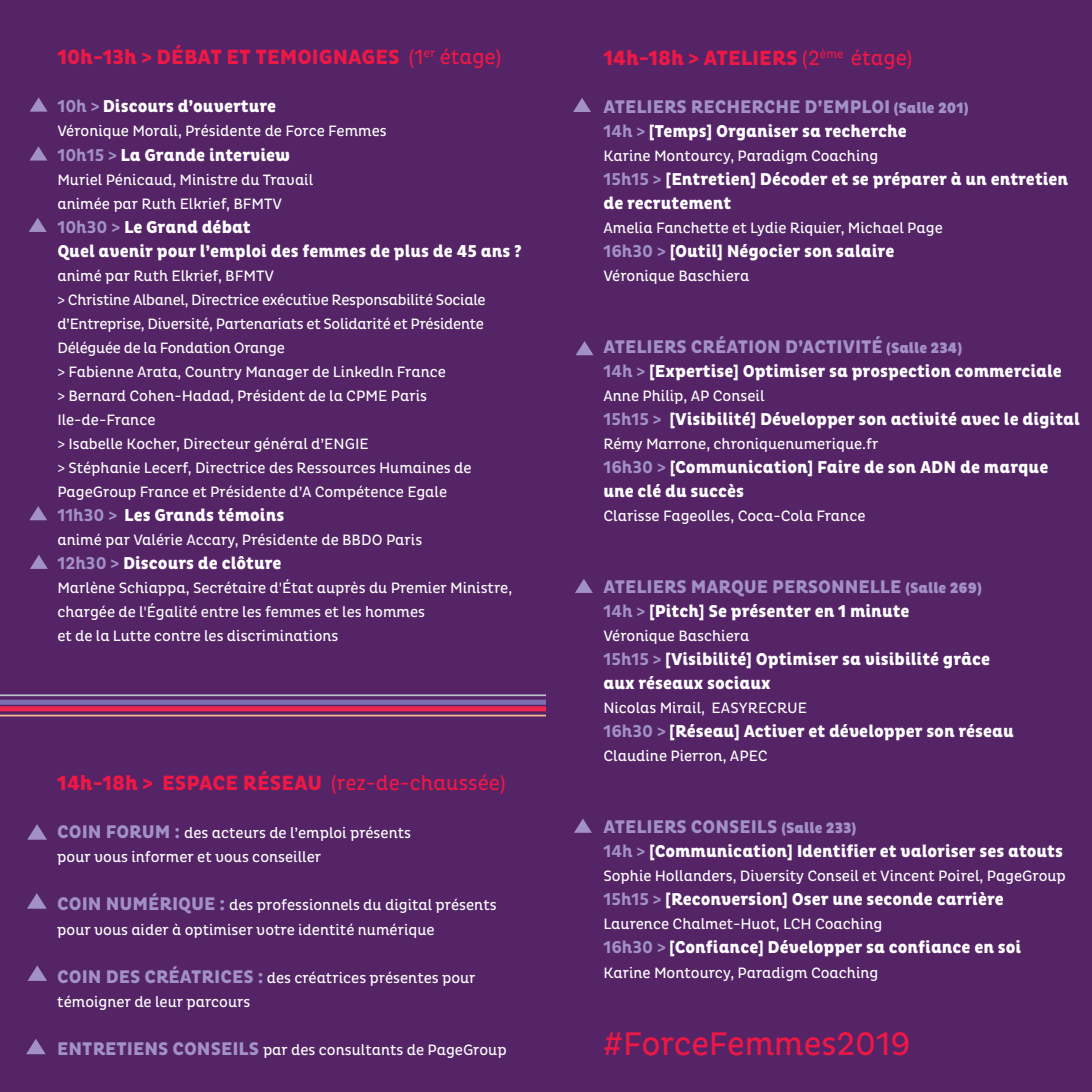
<style>
.page{position:relative;width:1092px;height:1092px;background:#fff}
.page>*{position:absolute;margin:0;border:0;box-sizing:border-box;transform-origin:0 0}
.t1{font:33.25px "Pluto Cond";color:#ed1845}
.t2{font:800 21px "Pluto Cond";color:#ed1845}
.t3{font:800 18.55px "Pluto Cond";color:#a291c5}
.t4{font:800 17.5px/24px "Pluto Cond";color:#fff}
.t5{font:15.22px/24px "Pluto Cond";color:#fff}
.s1{font-weight:400}
.s2{font-weight:700;color:#a291c5}
.s3{font-weight:900;font-size:15.22px}
.s4{font-weight:800;font-size:18.55px;color:#a291c5}
</style>
<div class="page">
<div style="left:546px;top:0;width:545px;height:1091px;background:#542467"></div>
<svg style="left:573px;top:98px;width:18px;height:14px"></svg>
<svg style="left:576px;top:341px;width:17px;height:14px"></svg>
<svg style="left:575px;top:579px;width:18px;height:14px"></svg>
<svg style="left:574px;top:819px;width:18px;height:13px"></svg>
<div style="left:0;top:0;width:546px;height:1091px;background:#542467"></div>
<div style="left:0;top:706px;width:546px;height:5px;background:#ee2752"></div>
<hr style="left:0;top:714px;width:546px;height:2px;background:#fbbc92">
<div style="left:0;top:699px;width:546px;height:5px;background:#7c6eb1"></div>
<hr style="left:0;top:694px;width:546px;height:2px;background:#bfc3d0">
<svg style="left:27px;top:824px;width:20px;height:15px"></svg>
<svg style="left:27px;top:893px;width:19px;height:15px"></svg>
<svg style="left:28px;top:965px;width:19px;height:15px"></svg>
<svg style="left:26px;top:1039px;width:20px;height:15px"></svg>
<svg style="left:30px;top:97px;width:18px;height:15px"></svg>
<svg style="left:30px;top:146px;width:17px;height:14px"></svg>
<svg style="left:29px;top:218px;width:18px;height:14px"></svg>
<svg style="left:29px;top:506px;width:18px;height:14px"></svg>
<svg style="left:30px;top:555px;width:18px;height:14px"></svg>
<p class="t2" style="left:57px;top:45px;width:445px">10h-13h &gt; DÉBAT ET TEMOIGNAGES <span class="s1">(1</span><sup>er</sup> <span class="s1">étage)</span></p>
<p class="t4" style="left:57px;top:95px;width:220px"><span class="s2">10h &gt;</span> Discours d’ouverture</p>
<p class="t5" style="left:57px;top:119px;width:331px">Véronique Morali, Présidente de Force Femmes</p>
<p class="t4" style="left:57px;top:143px;width:234px"><span class="s2">10h15 &gt;</span> La Grande interview</p>
<p class="t5" style="left:57px;top:168px;width:257px">Muriel Pénicaud, Ministre du Travail animée par Ruth Elkrief, BFMTV</p>
<p class="t4" style="left:57px;top:215px;width:466px"><span class="s2">10h30 &gt;</span> Le Grand débat<br>Quel avenir pour l’emploi des femmes de plus de 45 ans ?</p>
<p class="t5" style="left:57px;top:264px;width:430px">animé par Ruth Elkrief, BFMTV<br>&gt; Christine Albanel, Directrice exécutive Responsabilité Sociale d’Entreprise, Diversité, Partenariats et Solidarité et Présidente Déléguée de la Fondation Orange<br>&gt; Fabienne Arata, Country Manager de LinkedIn France<br>&gt; Bernard Cohen-Hadad, Président de la CPME Paris Ile-de-France<br>&gt; Isabelle Kocher, Directeur général d’ENGIE<br>&gt; Stéphanie Lecerf, Directrice des Ressources Humaines de PageGroup France et Présidente d’A Compétence Egale</p>
<p class="t4" style="left:57px;top:503px;width:228px"><span class="s2">11h30 &gt;</span> Les Grands témoins</p>
<p class="t5" style="left:57px;top:528px;width:366px">animé par Valérie Accary, Présidente de BBDO Paris</p>
<p class="t4" style="left:57px;top:551px;width:226px"><span class="s2">12h30 &gt;</span> Discours de clôture</p>
<p class="t5" style="left:57px;top:576px;width:456px">Marlène Schiappa, Secrétaire d'État auprès du Premier Ministre, chargée de l'Égalité entre les femmes et les hommes<br>et de la Lutte contre les discriminations</p>
<p class="t2" style="left:603px;top:46px;width:310px">14h-18h &gt; ATELIERS <span class="s1">(2</span><sup>ème</sup> <span class="s1">étage)</span></p>
<p class="t3" style="left:603px;top:96px;width:366px">ATELIERS RECHERCHE D’EMPLOI <span class="s3">(Salle 201)</span></p>
<p class="t4" style="left:603px;top:119px;width:305px"><span class="s2">14h &gt;</span> [Temps] Organiser sa recherche</p>
<p class="t5" style="left:603px;top:144px;width:276px">Karine Montourcy, Paradigm Coaching</p>
<p class="t4" style="left:603px;top:167px;width:466px"><span class="s2">15h15 &gt;</span> [Entretien] Décoder et se préparer à un entretien de recrutement</p>
<p class="t5" style="left:603px;top:216px;width:341px">Amelia Fanchette et Lydie Riquier, Michael Page</p>
<p class="t4" style="left:603px;top:239px;width:292px"><span class="s2">16h30 &gt;</span> [Outil] Négocier son salaire</p>
<p class="t5" style="left:603px;top:264px;width:147px">Véronique Baschiera</p>
<p class="t3" style="left:603px;top:336px;width:360px">ATELIERS CRÉATION D’ACTIVITÉ <span class="s3">(Salle 234)</span></p>
<p class="t4" style="left:603px;top:359px;width:460px"><span class="s2">14h &gt;</span> [Expertise] Optimiser sa prospection commerciale</p>
<p class="t5" style="left:603px;top:384px;width:163px">Anne Philip, AP Conseil</p>
<p class="t4" style="left:603px;top:407px;width:478px"><span class="s2">15h15 &gt;</span> [Visibilité] Développer son activité avec le digital</p>
<p class="t5" style="left:603px;top:432px;width:276px">Rémy Marrone, chroniquenumerique.fr</p>
<p class="t4" style="left:603px;top:455px;width:446px"><span class="s2">16h30 &gt;</span> [Communication] Faire de son ADN de marque une clé du succès</p>
<p class="t5" style="left:603px;top:504px;width:263px">Clarisse Fageolles, Coca-Cola France</p>
<p class="t3" style="left:603px;top:576px;width:380px">ATELIERS MARQUE PERSONNELLE <span class="s3">(Salle 269)</span></p>
<p class="t4" style="left:603px;top:599px;width:307px"><span class="s2">14h &gt;</span> [Pitch] Se présenter en 1 minute</p>
<p class="t5" style="left:603px;top:624px;width:147px">Véronique Baschiera</p>
<p class="t4" style="left:603px;top:647px;width:388px"><span class="s2">15h15 &gt;</span> [Visibilité] Optimiser sa visibilité grâce aux réseaux sociaux</p>
<p class="t5" style="left:603px;top:696px;width:205px">Nicolas Mirail, EASYRECRUE</p>
<p class="t4" style="left:603px;top:719px;width:412px"><span class="s2">16h30 &gt;</span> [Réseau] Activer et développer son réseau</p>
<p class="t5" style="left:603px;top:744px;width:166px">Claudine Pierron, APEC</p>
<p class="t2" style="left:57px;top:771px;width:450px">14h-18h &gt; ESPACE RÉSEAU <span class="s1">(rez-de-chaussée)</span></p>
<p class="t5" style="left:57px;top:821px;width:355px"><span class="s4">COIN FORUM :</span> des acteurs de l’emploi présents pour vous informer et vous conseiller</p>
<p class="t5" style="left:57px;top:893px;width:441px"><span class="s4">COIN NUMÉRIQUE :</span> des professionnels du digital présents pour vous aider à optimiser votre identité numérique</p>
<p class="t5" style="left:57px;top:965px;width:420px"><span class="s4">COIN DES CRÉATRICES :</span> des créatrices présentes pour témoigner de leur parcours</p>
<p class="t5" style="left:57px;top:1037px;width:451px"><span class="s4">ENTRETIENS CONSEILS</span> par des consultants de PageGroup</p>
<p class="t1" style="left:603px;top:1024px;width:309px">#ForceFemmes2019</p>
<p class="t3" style="left:603px;top:816px;width:254px">ATELIERS CONSEILS <span class="s3">(Salle 233)</span></p>
<p class="t4" style="left:603px;top:840px;width:461px"><span class="s2">14h &gt;</span> [Communication] Identifier et valoriser ses atouts</p>
<p class="t5" style="left:603px;top:864px;width:464px">Sophie Hollanders, Diversity Conseil et Vincent Poirel, PageGroup</p>
<p class="t4" style="left:603px;top:888px;width:402px"><span class="s2">15h15 &gt;</span> [Reconversion] Oser une seconde carrière</p>
<p class="t5" style="left:603px;top:912px;width:280px">Laurence Chalmet-Huot, LCH Coaching</p>
<p class="t4" style="left:603px;top:936px;width:419px"><span class="s2">16h30 &gt;</span> [Confiance] Développer sa confiance en soi</p>
<p class="t5" style="left:603px;top:960px;width:276px">Karine Montourcy, Paradigm Coaching</p>
</div>
